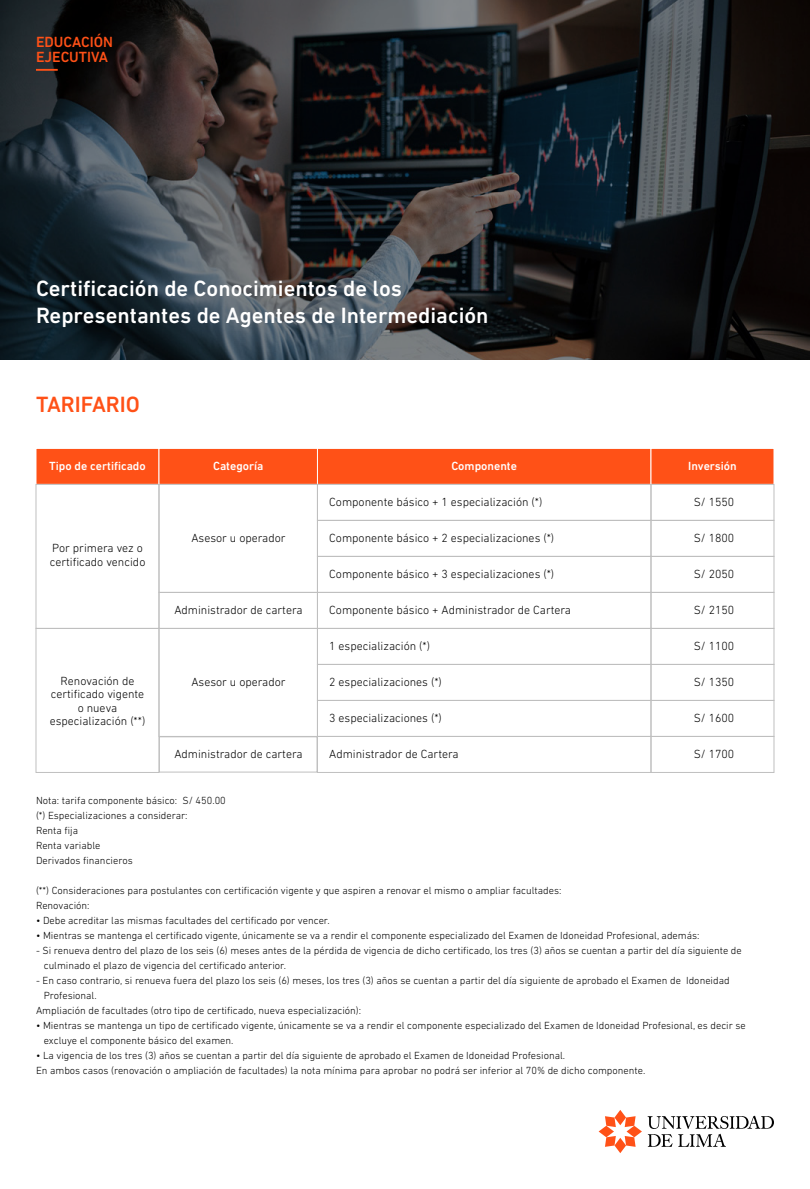
<style>
.page{position:relative;width:810px;height:1189px;background:#fff}
.page>*{position:absolute;margin:0;border:0;box-sizing:border-box;transform-origin:0 0}
.t1{font:500 22.5px/27px "DIN Next LT Pro";color:#fff}
.t2{font:500 22.5px "DIN Next LT Pro";color:#ff5117}
.t3{font:500 15px/15px "DIN Next LT Pro";color:#ff5117}
.t4{font:300 12px/13.5px "DIN Next LT Pro";color:#000}
.t5{font:500 12px "DIN Next LT Pro";color:#fff}
.t6{font:300 10.5px/15px "DIN Next LT Pro";color:#000}
</style>
<div class="page">
<div style="left:36px;top:448px;width:123px;height:37px;background:#ff5117;border:1px solid #fff"></div>
<div style="left:159px;top:448px;width:159px;height:37px;background:#ff5117;border:1px solid #fff"></div>
<div style="left:317px;top:448px;width:334px;height:37px;background:#ff5117;border:1px solid #fff"></div>
<div style="left:651px;top:448px;width:123px;height:37px;background:#ff5117;border:1px solid #fff"></div>
<img style="left:0;top:0;width:810px;height:359px">
<hr style="left:36px;top:69px;width:22px;height:2px;background:#ff5117">
<div style="left:36px;top:484px;width:123px;height:145px;border:1px solid #bfbfbf"></div>
<div style="left:36px;top:628px;width:123px;height:145px;border:1px solid #bfbfbf"></div>
<div style="left:159px;top:484px;width:159px;height:109px;border:1px solid #bfbfbf"></div>
<div style="left:159px;top:592px;width:159px;height:37px;border:1px solid #bfbfbf"></div>
<div style="left:159px;top:736px;width:158px;height:36px;border:1px solid #bfbfbf"></div>
<div style="left:159px;top:628px;width:159px;height:109px;border:1px solid #bfbfbf"></div>
<div style="left:317px;top:484px;width:334px;height:37px;border:1px solid #bfbfbf"></div>
<div style="left:317px;top:556px;width:334px;height:37px;border:1px solid #bfbfbf"></div>
<div style="left:317px;top:520px;width:334px;height:37px;border:1px solid #bfbfbf"></div>
<div style="left:317px;top:664px;width:334px;height:37px;border:1px solid #bfbfbf"></div>
<div style="left:317px;top:592px;width:334px;height:37px;border:1px solid #bfbfbf"></div>
<div style="left:317px;top:736px;width:334px;height:37px;border:1px solid #bfbfbf"></div>
<div style="left:651px;top:484px;width:123px;height:37px;border:1px solid #bfbfbf"></div>
<div style="left:651px;top:628px;width:123px;height:37px;border:1px solid #bfbfbf"></div>
<div style="left:651px;top:556px;width:123px;height:37px;border:1px solid #bfbfbf"></div>
<div style="left:651px;top:700px;width:123px;height:37px;border:1px solid #bfbfbf"></div>
<div style="left:651px;top:520px;width:123px;height:37px;border:1px solid #bfbfbf"></div>
<div style="left:651px;top:664px;width:123px;height:37px;border:1px solid #bfbfbf"></div>
<div style="left:651px;top:592px;width:123px;height:37px;border:1px solid #bfbfbf"></div>
<div style="left:651px;top:736px;width:123px;height:37px;border:1px solid #bfbfbf"></div>
<svg style="left:648px;top:1115px;width:126px;height:32px"></svg>
<svg style="left:599px;top:1110px;width:43px;height:43px"></svg>
<h2 class="t3" style="left:36px;top:34px;width:78px">EDUCACIÓN<br>EJECUTIVA</h2>
<h1 class="t1" style="left:36px;top:275px;width:454px">Certificación de Conocimientos de los<br>Representantes de Agentes de Intermediación</h1>
<h1 class="t2" style="left:36px;top:391px;width:105px">TARIFARIO</h1>
<p class="t5" style="left:49px;top:459px;width:98px">Tipo de certificado</p>
<p class="t5" style="left:213px;top:459px;width:52px">Categoría</p>
<p class="t5" style="left:451px;top:459px;width:67px">Componente</p>
<p class="t5" style="left:688px;top:459px;width:50px">Inversión</p>
<p class="t4" style="left:50px;top:541px;width:97px">Por primera vez o certificado vencido</p>
<p class="t4" style="left:50px;top:674px;width:97px;text-align:center">Renovación de certificado vigente o nueva especialización (**)</p>
<p class="t4" style="left:329px;top:495px;width:215px">Componente básico + 1 especialización (*)</p>
<p class="t4" style="left:191px;top:531px;width:96px">Asesor u operador</p>
<p class="t4" style="left:329px;top:531px;width:226px">Componente básico + 2 especializaciones (*)</p>
<p class="t4" style="left:329px;top:567px;width:226px">Componente básico + 3 especializaciones (*)</p>
<p class="t4" style="left:174px;top:603px;width:130px">Administrador de cartera</p>
<p class="t4" style="left:329px;top:603px;width:243px">Componente básico + Administrador de Cartera</p>
<p class="t4" style="left:329px;top:639px;width:102px">1 especialización (*)</p>
<p class="t4" style="left:191px;top:675px;width:96px">Asesor u operador</p>
<p class="t4" style="left:329px;top:675px;width:114px">2 especializaciones (*)</p>
<p class="t4" style="left:329px;top:711px;width:114px">3 especializaciones (*)</p>
<p class="t4" style="left:174px;top:747px;width:130px">Administrador de cartera</p>
<p class="t4" style="left:329px;top:747px;width:131px">Administrador de Cartera</p>
<p class="t4" style="left:694px;top:495px;width:42px">S/ 1550</p>
<p class="t4" style="left:694px;top:531px;width:42px">S/ 1800</p>
<p class="t4" style="left:694px;top:567px;width:42px">S/ 2050</p>
<p class="t4" style="left:694px;top:603px;width:42px">S/ 2150</p>
<p class="t4" style="left:694px;top:639px;width:42px">S/ 1100</p>
<p class="t4" style="left:694px;top:675px;width:42px">S/ 1350</p>
<p class="t4" style="left:694px;top:711px;width:42px">S/ 1600</p>
<p class="t4" style="left:694px;top:747px;width:42px">S/ 1700</p>
<p class="t6" style="left:36px;top:792px;width:191px">Nota: tarifa componente básico: S/ 450.00 (*) Especializaciones a considerar:<br>Renta fija<br>Renta variable<br>Derivados financieros</p>
<p class="t6" style="left:36px;top:882px;width:527px">(**) Consideraciones para postulantes con certificación vigente y que aspiren a renovar el mismo o ampliar facultades:<br>Renovación:</p>
<p class="t6" style="left:36px;top:912px;width:295px">• Debe acreditar las mismas facultades del certificado por vencer.</p>
<p class="t6" style="left:36px;top:927px;width:665px">• Mientras se mantenga el certificado vigente, únicamente se va a rendir el componente especializado del Examen de Idoneidad Profesional, además:</p>
<p class="t6" style="left:44px;top:942px;width:700px;text-indent:-8px">- Si renueva dentro del plazo de los seis (6) meses antes de la pérdida de vigencia de dicho certificado, los tres (3) años se cuentan a partir del día siguiente de culminado el plazo de vigencia del certificado anterior.</p>
<p class="t6" style="left:36px;top:972px;width:695px">- En caso contrario, si renueva fuera del plazo los seis (6) meses, los tres (3) años se cuentan a partir del día siguiente de aprobado el Examen de Idoneidad</p>
<p class="t6" style="left:44px;top:987px;width:54px">Profesional.</p>
<p class="t6" style="left:36px;top:1002px;width:327px">Ampliación de facultades (otro tipo de certificado, nueva especialización):</p>
<p class="t6" style="left:44px;top:1018px;width:704px;text-indent:-8px">• Mientras se mantenga un tipo de certificado vigente, únicamente se va a rendir el componente especializado del Examen de Idoneidad Profesional, es decir se excluye el componente básico del examen.</p>
<p class="t6" style="left:36px;top:1048px;width:611px">• La vigencia de los tres (3) años se cuentan a partir del día siguiente de aprobado el Examen de Idoneidad Profesional.<br>En ambos casos (renovación o ampliación de facultades) la nota mínima para aprobar no podrá ser inferior al 70% de dicho componente.</p>
</div>
